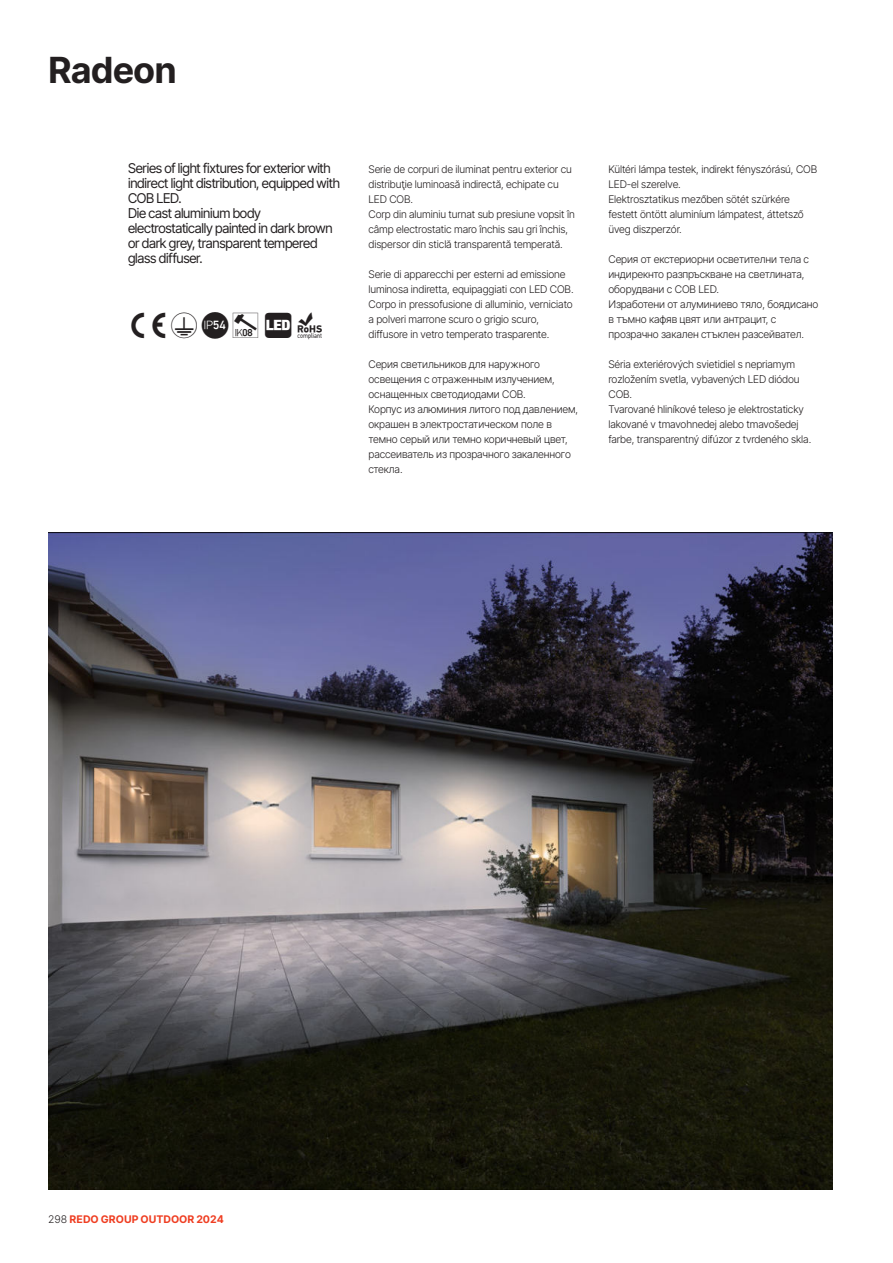
<style>
.page{position:relative;width:893px;height:1263px;background:#fff}
.page>*{position:absolute;margin:0;border:0;box-sizing:border-box;transform-origin:0 0}
.t1{font:36px "Inter";letter-spacing:-.025em;color:#231f20}
.t2{font:13.5px/15px "Inter Tight";letter-spacing:-.02em;color:#231f20}
.t3{font:300 10.5px/15px "Inter Tight";letter-spacing:-.01em;color:#231f20}
.t4{font:10.5px "Inter";color:#ef3e22}
.s1{color:#231f20}
</style>
<div class="page">
<img style="left:48px;top:533px;width:785px;height:656px">
<h1 class="t1" style="left:48px;top:48px;width:130px">Radeon</h1>
<p class="t2" style="left:128px;top:160px;width:213px">Series of light fixtures for exterior with indirect light distribution, equipped with<br>COB LED.<br>Die cast aluminium body electrostatically painted in dark brown or dark grey, transparent tempered glass diffuser.</p>
<p class="t3" style="left:368px;top:161px;width:208px">Serie de corpuri de iluminat pentru exterior cu distribuţie luminoasă indirectă, echipate cu LED COB.<br>Corp din aluminiu turnat sub presiune vopsit în câmp electrostatic maro închis sau gri închis, dispersor din sticlă transparentă temperată.</p>
<p class="t3" style="left:368px;top:266px;width:207px">Serie di apparecchi per esterni ad emissione luminosa indiretta, equipaggiati con LED COB.<br>Corpo in pressofusione di alluminio, verniciato a polveri marrone scuro o grigio scuro, diffusore in vetro temperato trasparente.</p>
<p class="t3" style="left:368px;top:356px;width:211px">Серия светильников для наружного освещения с отраженным излучением, оснащенных светодиодами COB.<br>Корпус из алюминия литого под давлением, окрашен в электростатическом поле в темно серый или темно коричневый цвет, рассеиватель из прозрачного закаленного стекла.</p>
<p class="t3" style="left:608px;top:161px;width:210px">Kültéri lámpa testek, indirekt fényszórású, COB LED-el szerelve.<br>Elektrosztatikus mezőben sötét szürkére festett öntött aluminíum lámpatest, áttetsző üveg diszperzór.</p>
<p class="t3" style="left:608px;top:251px;width:211px">Cерия от екстериорни осветителни тела с индирекнто разпръскване на светлината, оборудвани с COB LED.<br>Изработени от алуминиево тяло, боядисано в тъмно кафяв цвят или антрацит, с прозрачно закален стъклен разсейвател.</p>
<p class="t3" style="left:608px;top:356px;width:204px">Séria exteriérových svietidiel s nepriamym rozložením svetla, vybavených LED diódou COB.<br>Tvarované hliníkové teleso je elektrostaticky lakované v tmavohnedej alebo tmavošedej farbe, transparentný difúzor z tvrdeného skla.</p>
<p class="t4" style="left:48px;top:1212px;width:177px"><span class="s1">298</span> REDO GROUP OUTDOOR 2024</p>
</div>
